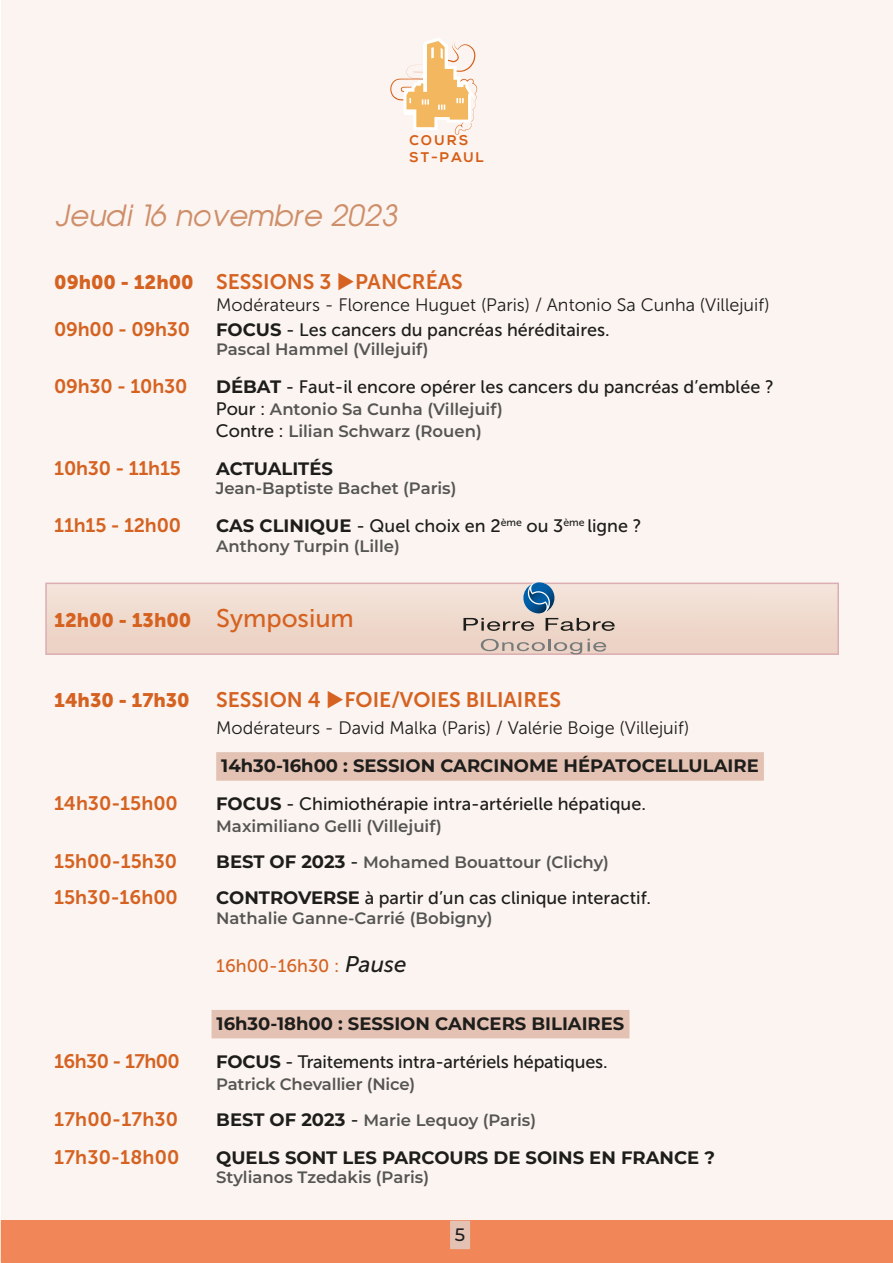
<style>
.page{position:relative;width:893px;height:1263px;background:#fff}
.page>*{position:absolute;margin:0;border:0;box-sizing:border-box;transform-origin:0 0}
.t1{font:italic 27px "Avant Garde";color:#ce8e69}
.t2{font:21px "Museo Sans 700";color:#d56221}
.t3{font:19.5px "Museo Sans 700";letter-spacing:-.01em;color:#d56221}
.t4{font:19.5px "Museo Sans 900";color:#d56221}
.t5{font:19.5px "Museo Sans 700";letter-spacing:.01em;color:#d56221}
.t6{font:19.5px "Museo Sans 700";letter-spacing:-.03em;color:#d56221}
.t7{font:18px "Museo Sans 500";color:#1d1d1b}
.t8{font:700 18px "Montserrat";color:#1d1d1b}
.t9{font:18px "Museo Sans 300";color:#1d1d1b}
.t10{font:18px "Museo Sans 500";color:#d56221}
.t11{font:500 18px "Montserrat";color:#1d1d1b}
.t12{font:600 16.5px "Montserrat";color:#555554}
.t13{font:700 13.95px/16.8px "Nexa";letter-spacing:.16em;color:#d65e16}
.s1{font-family:"Museo Sans 900";font-size:19.5px}
.s2{font-family:"Montserrat";font-weight:700}
.s3{font-family:"Museo Sans 500";font-weight:400;font-size:18px;color:#1d1d1b}
.s4{font-family:"Museo Sans 500";font-size:25.5px}
.s5{font-weight:700;font-size:18px;color:#1d1d1b}
.s6{font-style:italic;font-size:22.5px;color:#1d1d1b}
</style>
<div class="page">
<div style="left:1px;top:0;width:892px;height:1263px;background:#fbf4f0"></div>
<div style="left:1px;top:1220px;width:892px;height:43px;background:#f18658"></div>
<div style="left:450px;top:1220px;width:20px;height:29px;background:#e3c1b3"></div>
<div style="left:46px;top:583px;width:792px;height:71px;background:linear-gradient(to bottom,#f4e5db,#ebd0c1)"></div>
<svg style="left:390px;top:38px;width:87px;height:97px"></svg>
<div style="left:216px;top:752px;width:548px;height:29px;background:#e3c1b3"></div>
<div style="left:212px;top:1010px;width:417px;height:28px;background:#e3c1b3"></div>
<svg style="left:481px;top:639px;width:101px;height:15px;background:#cebbb1"></svg>
<svg style="left:463px;top:582px;width:152px;height:49px;background:#cbc2be"></svg>
<svg style="left:588px;top:639px;width:18px;height:13px"></svg>
<p class="t13" style="left:409px;top:132px;width:76px">COURS<br>ST-PAUL</p>
<p class="t1" style="left:54px;top:198px;width:344px">Jeudi 16 novembre 2023</p>
<p class="t2" style="left:54px;top:270px;width:410px"><span class="s1">09h00 - 12h00</span> SESSIONS 3 ◆PANCRÉAS</p>
<p class="t9" style="left:216px;top:295px;width:555px">Modérateurs - Florence Huguet (Paris) / Antonio Sa Cunha (Villejuif)</p>
<p class="t3" style="left:54px;top:318px;width:138px">09h00 - 09h30</p>
<p class="t7" style="left:216px;top:320px;width:395px"><span class="s2">FOCUS</span> - Les cancers du pancréas héréditaires.</p>
<p class="t12" style="left:216px;top:338px;width:214px">Pascal Hammel (Villejuif)</p>
<p class="t3" style="left:54px;top:376px;width:135px">09h30 - 10h30</p>
<p class="t7" style="left:216px;top:377px;width:559px"><span class="s2">DÉBAT</span> - Faut-il encore opérer les cancers du pancréas d’emblée ?</p>
<p class="t12" style="left:216px;top:397px;width:288px"><span class="s3">Pour :</span> Antonio Sa Cunha (Villejuif)</p>
<p class="t12" style="left:216px;top:419px;width:267px"><span class="s3">Contre :</span> Lilian Schwarz (Rouen)</p>
<p class="t3" style="left:54px;top:457px;width:128px">10h30 - 11h15</p>
<p class="t8" style="left:216px;top:455px;width:118px">ACTUALITÉS</p>
<p class="t12" style="left:216px;top:476px;width:242px">Jean-Baptiste Bachet (Paris)</p>
<p class="t3" style="left:54px;top:514px;width:128px">11h15 - 12h00</p>
<p class="t7" style="left:216px;top:516px;width:427px"><span class="s2">CAS CLINIQUE</span> - Quel choix en 2<sup>ème</sup> ou 3<sup>ème</sup> ligne ?</p>
<p class="t12" style="left:216px;top:534px;width:185px">Anthony Turpin (Lille)</p>
<p class="t4" style="left:54px;top:609px;width:301px">12h00 - 13h00 <span class="s4">Symposium</span></p>
<p class="t4" style="left:54px;top:689px;width:137px">14h30 - 17h30</p>
<p class="t2" style="left:216px;top:688px;width:346px">SESSION 4 ◆FOIE/VOIES BILIAIRES</p>
<p class="t9" style="left:216px;top:718px;width:474px">Modérateurs - David Malka (Paris) / Valérie Boige (Villejuif)</p>
<p class="t8" style="left:221px;top:753px;width:539px">14h30-16h00 : SESSION CARCINOME HÉPATOCELLULAIRE</p>
<p class="t3" style="left:54px;top:793px;width:125px">14h30-15h00</p>
<p class="t7" style="left:216px;top:794px;width:431px"><span class="s2">FOCUS</span> - Chimiothérapie intra-artérielle hépatique.</p>
<p class="t12" style="left:216px;top:814px;width:227px">Maximiliano Gelli (Villejuif)</p>
<p class="t3" style="left:54px;top:850px;width:124px">15h00-15h30</p>
<p class="t12" style="left:216px;top:850px;width:394px"><span class="s5">BEST OF 2023</span> <span class="s3">-</span> Mohamed Bouattour (Clichy)</p>
<p class="t3" style="left:54px;top:887px;width:125px">15h30-16h00</p>
<p class="t7" style="left:216px;top:888px;width:436px"><span class="s2">CONTROVERSE</span> à partir d’un cas clinique interactif.</p>
<p class="t12" style="left:216px;top:906px;width:278px">Nathalie Ganne-Carrié (Bobigny)</p>
<p class="t10" style="left:216px;top:956px;width:192px">16h00-16h30 : <span class="s6">Pause</span></p>
<p class="t8" style="left:217px;top:1011px;width:409px">16h30-18h00 : SESSION CANCERS BILIAIRES</p>
<p class="t6" style="left:54px;top:1050px;width:127px">16h30 - 17h00</p>
<p class="t7" style="left:216px;top:1052px;width:393px"><span class="s2">FOCUS</span> - Traitements intra-artériels hépatiques.</p>
<p class="t12" style="left:216px;top:1072px;width:201px">Patrick Chevallier (Nice)</p>
<p class="t5" style="left:54px;top:1108px;width:125px">17h00-17h30</p>
<p class="t12" style="left:216px;top:1108px;width:321px"><span class="s5">BEST OF 2023</span> <span class="s3">-</span> Marie Lequoy (Paris)</p>
<p class="t5" style="left:54px;top:1146px;width:127px">17h30-18h00</p>
<p class="t8" style="left:216px;top:1144px;width:500px">QUELS SONT LES PARCOURS DE SOINS EN FRANCE ?</p>
<p class="t12" style="left:216px;top:1166px;width:214px">Stylianos Tzedakis (Paris)</p>
<p class="t11" style="left:455px;top:1222px;width:12px">5</p>
</div>
